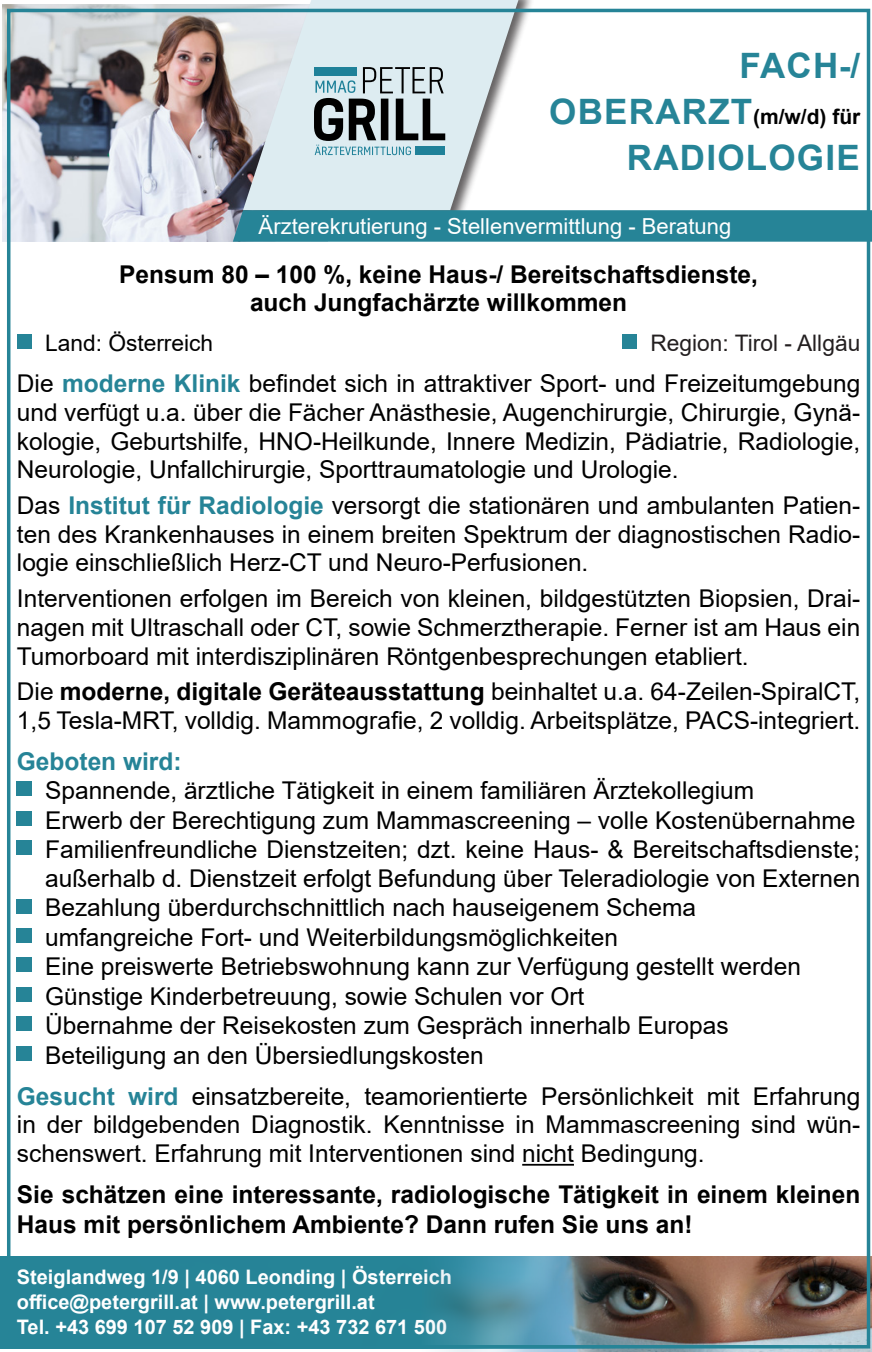
<style>
.page{position:relative;width:872px;height:1352px;background:#fff}
.page>*{position:absolute;margin:0;border:0;box-sizing:border-box;transform-origin:0 0}
.t1{font:700 35px "Arial";letter-spacing:.035em;color:#268497}
.t2{font:24.5px/28.7px "Arial";color:#000;text-align:justify}
.t3{font:700 24.5px/29.8px "Arial";color:#000}
.t4{font:700 24.5px "Arial";color:#268497}
.t5{font:22.75px "Arial";color:#231f20}
.t6{font:22.75px "Arial";color:#000}
.t7{font:22.05px "Arial";color:#fff}
.t8{font:700 21px "Arial";color:#000}
.t9{font:700 19.95px "Arial";color:#fff}
.s1{font-size:35px;color:#268497}
.s2{font-weight:700;color:#268497}
.s3{font-weight:700}
</style>
<div class="page">
<img style="left:2px;top:5px;width:238px;height:237px">
<div style="left:240px;top:0;width:294px;height:227px;background:#231f20;opacity:.7"></div>
<svg style="left:243px;top:0;width:279px;height:210px;background:#d7e3e8"></svg>
<svg style="left:314px;top:67px;width:131px;height:88px;background:#93a1a6"></svg>
<div style="left:314px;top:67px;width:43px;height:9px;background:#1f8199"></div>
<div style="left:416px;top:146px;width:29px;height:9px;background:#1f8199"></div>
<svg style="left:233px;top:210px;width:639px;height:32px;background:#298598"></svg>
<div style="left:0;top:1256px;width:872px;height:92px;background:#268497"></div>
<img style="left:131px;top:1256px;width:741px;height:96px">
<hr style="left:522px;top:1163px;width:52px;height:2px;background:#000">
<div style="left:17px;top:334px;width:15px;height:15px;background:#268497"></div>
<div style="left:622px;top:334px;width:15px;height:15px;background:#268497"></div>
<div style="left:17px;top:781px;width:15px;height:15px;background:#268497"></div>
<div style="left:17px;top:811px;width:15px;height:15px;background:#268497"></div>
<div style="left:17px;top:840px;width:15px;height:15px;background:#268497"></div>
<div style="left:17px;top:898px;width:15px;height:15px;background:#268497"></div>
<div style="left:17px;top:957px;width:15px;height:15px;background:#268497"></div>
<div style="left:17px;top:987px;width:15px;height:14px;background:#268497"></div>
<div style="left:17px;top:928px;width:15px;height:15px;background:#268497"></div>
<div style="left:17px;top:1016px;width:15px;height:15px;background:#268497"></div>
<div style="left:17px;top:1046px;width:15px;height:14px;background:#268497"></div>
<svg style="left:868px;top:1346px;width:4px;height:6px"></svg>
<p class="t1" style="left:739px;top:41px;width:122px">FACH-/</p>
<p class="t8" style="left:549px;top:102px;width:312px"><span class="s1">OBERARZT</span>(m/w/d) für</p>
<p class="t1" style="left:627px;top:133px;width:234px">RADIOLOGIE</p>
<p class="t7" style="left:259px;top:211px;width:474px">Ärzterekrutierung - Stellenvermittlung - Beratung</p>
<p class="t3" style="left:119px;top:259px;width:640px">Pensum 80 – 100 %, keine Haus-/ Bereitschaftsdienste,</p>
<p class="t3" style="left:250px;top:288px;width:379px">auch Jungfachärzte willkommen</p>
<p class="t6" style="left:45px;top:327px;width:170px">Land: Österreich</p>
<p class="t5" style="left:650px;top:327px;width:211px">Region: Tirol - Allgäu</p>
<p class="t2" style="left:17px;top:369px;width:845px">Die <span class="s2">moderne Klinik</span> befindet sich in attraktiver Sport- und Freizeitumgebung und verfügt u.a. über die Fächer Anästhesie, Augenchirurgie, Chirurgie, Gynä&shy;kologie, Geburtshilfe, HNO-Heilkunde, Innere Medizin, Pädiatrie, Radiologie, Neurologie, Unfallchirurgie, Sporttraumatologie und Urologie.</p>
<p class="t2" style="left:17px;top:491px;width:845px">Das <span class="s2">Institut für Radiologie</span> versorgt die stationären und ambulanten Patien&shy;ten des Krankenhauses in einem breiten Spektrum der diagnostischen Radio&shy;logie einschließlich Herz-CT und Neuro-Perfusionen.</p>
<p class="t2" style="left:17px;top:584px;width:845px">Interventionen erfolgen im Bereich von kleinen, bildgestützten Biopsien, Drai&shy;nagen mit Ultraschall oder CT, sowie Schmerztherapie. Ferner ist am Haus ein Tumorboard mit interdisziplinären Röntgenbesprechungen etabliert.</p>
<p class="t2" style="left:17px;top:677px;width:845px">Die <span class="s3">moderne, digitale Geräteausstattung</span> beinhaltet u.a. 64-Zeilen-SpiralCT,<br>1,5 Tesla-MRT, volldig. Mammografie, 2 volldig. Arbeitsplätze, PACS-integriert.</p>
<p class="t4" style="left:17px;top:744px;width:166px">Geboten wird:</p>
<p class="t2" style="left:45px;top:776px;width:817px;text-align:left">Spannende, ärztliche Tätigkeit in einem familiären Ärztekollegium<br>Erwerb der Berechtigung zum Mammascreening – volle Kostenübernahme Familienfreundliche Dienstzeiten; dzt. keine Haus- &amp; Bereitschaftsdienste; außerhalb d. Dienstzeit erfolgt Befundung über Teleradiologie von Externen Bezahlung überdurchschnittlich nach hauseigenem Schema</p>
<p class="t2" style="left:45px;top:923px;width:574px">umfangreiche Fort- und Weiterbildungsmöglichkeiten</p>
<p class="t2" style="left:45px;top:952px;width:757px">Eine preiswerte Betriebswohnung kann zur Verfügung gestellt werden<br>Günstige Kinderbetreuung, sowie Schulen vor Ort</p>
<p class="t2" style="left:45px;top:1011px;width:685px">Übernahme der Reisekosten zum Gespräch innerhalb Europas<br>Beteiligung an den Übersiedlungskosten</p>
<p class="t2" style="left:17px;top:1081px;width:845px"><span class="s2">Gesucht wird</span> einsatzbereite, teamorientierte Persönlichkeit mit Erfahrung in der bildgebenden Diagnostik. Kenntnisse in Mammascreening sind wün&shy;schenswert. Erfahrung mit Interventionen sind nicht Bedingung.</p>
<p class="t3" style="left:17px;top:1180px;width:845px">Sie schätzen eine interessante, radiologische Tätigkeit in einem kleinen<br>Haus mit persönlichem Ambiente? Dann rufen Sie uns an!</p>
<p class="t9" style="left:17px;top:1263px;width:436px">Steiglandweg 1/9 | 4060 Leonding | Österreich</p>
<p class="t9" style="left:17px;top:1288px;width:359px">office@petergrill.at | www.petergrill.at</p>
<p class="t9" style="left:17px;top:1312px;width:432px">Tel. +43 699 107 52 909 | Fax: +43 732 671 500</p>
</div>
